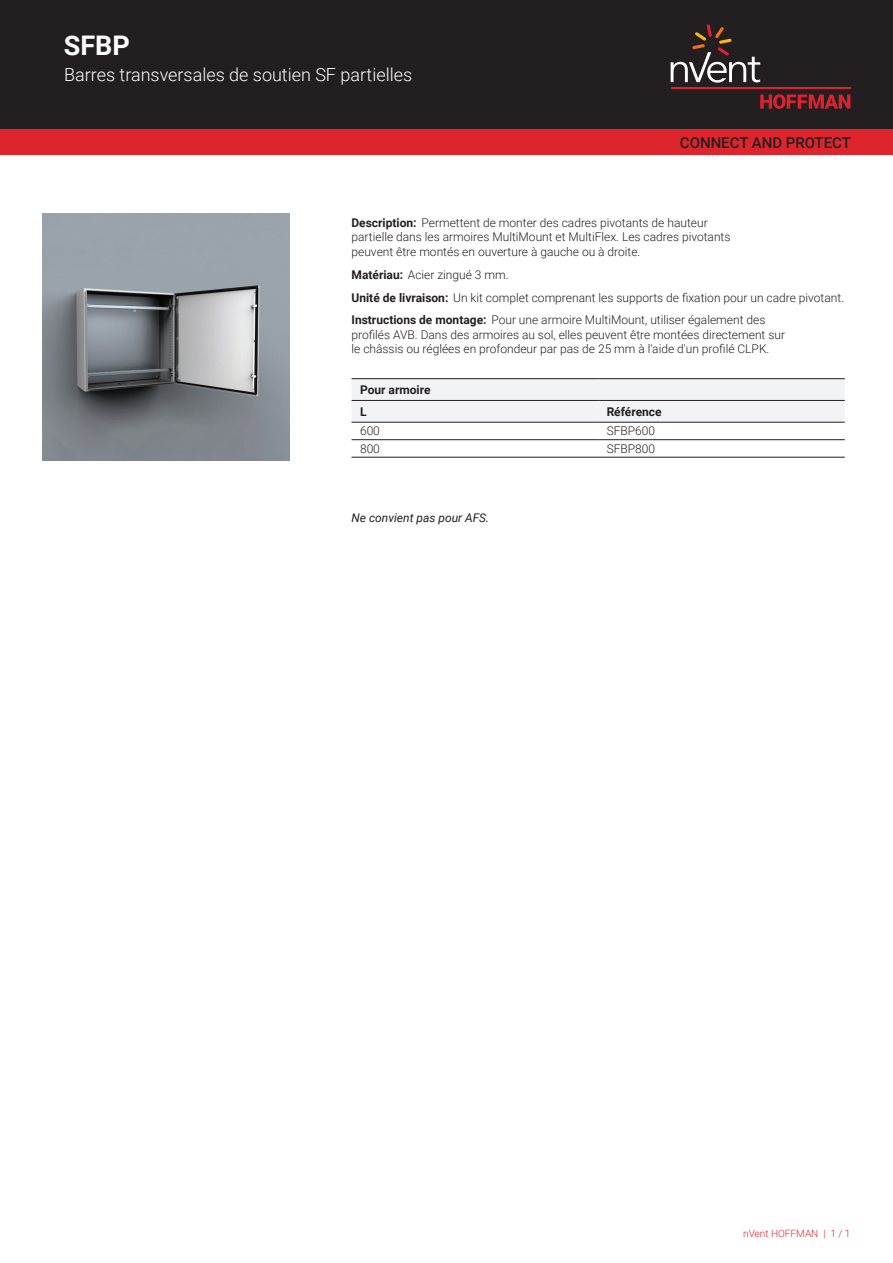
<style>
.page{position:relative;width:893px;height:1263px;background:#fff}
.page>*{position:absolute;margin:0;border:0;box-sizing:border-box;transform-origin:0 0}
.t1{font:700 27px "Roboto";color:#fff}
.t2{font:300 18px "Roboto";color:#fff}
.t3{font:500 15px "Roboto";color:#231f20}
.t4{font:300 12px/14.4px "Roboto";color:#231f20}
.t5{font:700 12px/21.8px "Roboto";color:#231f20}
.t6{font:italic 12px "Roboto";color:#231f20}
.t7{font:300 10.05px "Roboto";color:#de252e}
.s1{font-weight:700}
</style>
<div class="page">
<div style="left:0;top:0;width:893px;height:129px;background:#231f20"></div>
<svg style="left:760px;top:94px;width:90px;height:15px"></svg>
<hr style="left:671px;top:88px;width:179px;height:1px;background:#db2230">
<svg style="left:671px;top:24px;width:89px;height:59px"></svg>
<div style="left:0;top:129px;width:893px;height:26px;background:#de252e"></div>
<svg style="left:351px;top:379px;width:494px;height:43px"></svg>
<hr style="left:351px;top:378px;width:247px;height:1px;background:#231f20">
<hr style="left:598px;top:378px;width:247px;height:1px;background:#231f20">
<hr style="left:351px;top:439px;width:247px;height:1px;background:#231f20">
<hr style="left:598px;top:439px;width:247px;height:1px;background:#231f20">
<hr style="left:351px;top:457px;width:247px;height:1px;background:#231f20">
<hr style="left:598px;top:457px;width:247px;height:1px;background:#231f20">
<hr style="left:351px;top:400px;width:247px;height:1px;background:#231f20">
<hr style="left:598px;top:400px;width:247px;height:1px;background:#231f20">
<hr style="left:351px;top:422px;width:247px;height:1px;background:#231f20">
<hr style="left:598px;top:422px;width:247px;height:1px;background:#231f20">
<img style="left:43px;top:213px;width:246px;height:247px">
<h1 class="t1" style="left:64px;top:27px;width:68px">SFBP</h1>
<h2 class="t2" style="left:64px;top:62px;width:350px">Barres transversales de soutien SF partielles</h2>
<p class="t3" style="left:680px;top:132px;width:173px">CONNECT AND PROTECT</p>
<p class="t4" style="left:351px;top:215px;width:381px"><span class="s1">Description:</span> Permettent de monter des cadres pivotants de hauteur partielle dans les armoires MultiMount et MultiFlex. Les cadres pivotants peuvent être montés en ouverture à gauche ou à droite.</p>
<p class="t4" style="left:351px;top:262px;width:494px;line-height:23px"><span class="s1">Matériau:</span> Acier zingué 3 mm.<br><span class="s1">Unité de livraison:</span> Un kit complet comprenant les supports de fixation pour un cadre pivotant.<br><span class="s1">Instructions de montage:</span> Pour une armoire MultiMount, utiliser également des</p>
<p class="t4" style="left:351px;top:327px;width:435px">profilés AVB. Dans des armoires au sol, elles peuvent être montées directement sur le châssis ou réglées en profondeur par pas de 25 mm à l'aide d'un profilé CLPK.</p>
<p class="t5" style="left:360px;top:378px;width:72px">Pour armoire<br>L</p>
<p class="t5" style="left:607px;top:400px;width:57px">Référence</p>
<p class="t4" style="left:360px;top:423px;width:21px">600</p>
<p class="t4" style="left:607px;top:423px;width:50px">SFBP600</p>
<p class="t4" style="left:360px;top:441px;width:21px">800</p>
<p class="t4" style="left:607px;top:441px;width:50px">SFBP800</p>
<p class="t6" style="left:351px;top:510px;width:139px">Ne convient pas pour AFS.</p>
<p class="t7" style="left:743px;top:1226px;width:109px">nVent HOFFMAN | 1 / 1</p>
</div>
